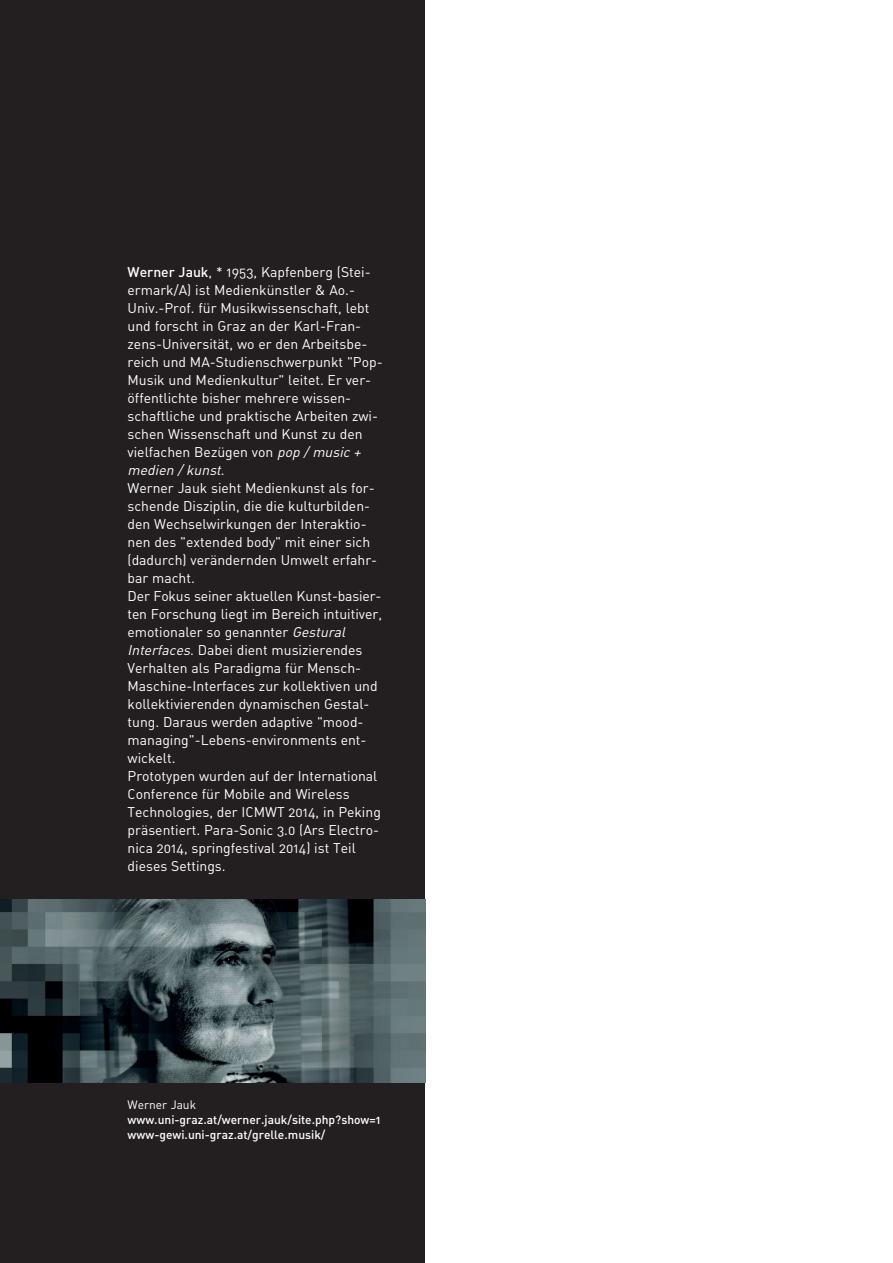
<style>
.page{position:relative;width:893px;height:1263px;background:#fff}
.page>*{position:absolute;margin:0;border:0;box-sizing:border-box;transform-origin:0 0}
.t1{font:13.95px/18px "DIN Alternate";color:#fff}
.t2{font:500 12px/15px "DIN Alternate";color:#fff}
.t3{font:12px "DIN Alternate";color:#fff}
.s1{font-weight:500}
.s2{font-style:italic}
</style>
<div class="page">
<div style="left:0;top:0;width:425px;height:1263px;background:#231f20"></div>
<img style="left:14px;top:899px;width:411px;height:183px">
<img style="left:0;top:899px;width:14px;height:183px">
<p class="t1" style="left:128px;top:263px;width:257px"><span class="s1">Werner Jauk</span>, * 1953, Kapfenberg (Stei&shy;ermark/A) ist Medienkünstler &amp; Ao.- Univ.-Prof. für Musikwissenschaft, lebt und forscht in Graz an der Karl-Fran&shy;zens-Universität, wo er den Arbeitsbe&shy;reich und MA-Studienschwerpunkt "Pop-Musik und Medienkultur" leitet. Er ver&shy;öffentlichte bisher mehrere wissen&shy;schaftliche und praktische Arbeiten zwi&shy;schen Wissenschaft und Kunst zu den vielfachen Bezügen von <span class="s2">pop/music+ medien / kunst</span>.<br>Werner Jauk sieht Medienkunst als for&shy;schende Disziplin, die die kulturbilden&shy;den Wechselwirkungen der Interaktio&shy;nen des "extended body" mit einer sich (dadurch) verändernden Umwelt erfahr&shy;bar macht.<br>Der Fokus seiner aktuellen Kunst-basier&shy;ten Forschung liegt im Bereich intuitiver, emotionaler so genannter <span class="s2">Gestural Interfaces</span>. Dabei dient musizierendes Verhalten als Paradigma für Mensch-Maschine-Interfaces zur kollektiven und kollektivierenden dynamischen Gestal&shy;tung. Daraus werden adaptive "mood&shy;managing"-Lebens-environments ent&shy;wickelt.<br>Prototypen wurden auf der International Conference für Mobile and Wireless Technologies, der ICMWT 2014, in Peking präsentiert. Para-Sonic 3.0 (Ars Electro&shy;nica 2014, springfestival 2014) ist Teil dieses Settings.</p>
<p class="t3" style="left:128px;top:1097px;width:70px">Werner Jauk</p>
<p class="t2" style="left:128px;top:1112px;width:255px">www.uni-graz.at/werner.jauk/site.php?show=1 www-gewi.uni-graz.at/grelle.musik/</p>
</div>
